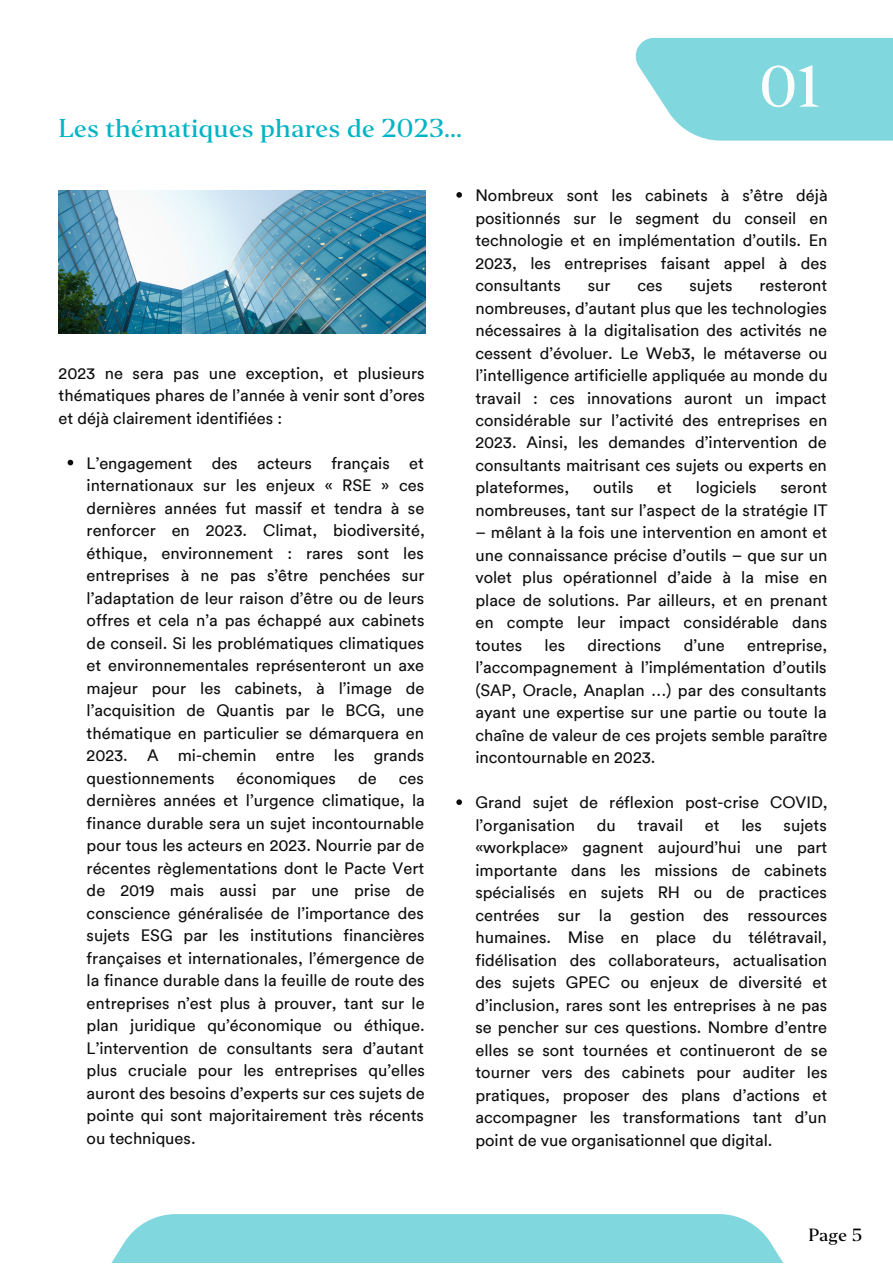
<style>
.page{position:relative;width:893px;height:1264px;background:#fff}
.page>*{position:absolute;margin:0;border:0;box-sizing:border-box;transform-origin:0 0}
.t1{font:500 54.3px "Editor";color:#fbfdfd}
.t2{font:500 24px "Editor";color:#03b4c4}
.t3{font:16.5px/22.5px "Circular";color:#0e0e0e;text-align:justify}
.t4{font:500 16.5px "Editor";color:#000}
</style>
<div class="page">
<div style="left:89px;top:1213px;width:716px;height:49px;background:#80d7de"></div>
<div style="left:634px;top:38px;width:258px;height:103px;background:#80d7de"></div>
<img style="left:59px;top:190px;width:366px;height:143px">
<svg style="left:68px;top:460px;width:5px;height:5px"></svg>
<svg style="left:456px;top:192px;width:6px;height:6px"></svg>
<svg style="left:456px;top:799px;width:6px;height:6px"></svg>
<h2 class="t2" style="left:59px;top:113px;width:405px">Les thématiques phares de 2023...</h2>
<h1 class="t1" style="left:758px;top:52px;width:62px">01</h1>
<p class="t3" style="left:59px;top:361px;width:368px">2023 ne sera pas une exception, et plusieurs thématiques phares de l’année à venir sont d’ores et déjà clairement identifiées :</p>
<p class="t3" style="left:87px;top:451px;width:340px">L’engagement des acteurs français et internationaux sur les enjeux « RSE » ces dernières années fut massif et tendra à se renforcer en 2023. Climat, biodiversité, éthique, environnement : rares sont les entreprises à ne pas s’être penchées sur l’adaptation de leur raison d’être ou de leurs offres et cela n’a pas échappé aux cabinets de conseil. Si les problématiques climatiques et environnementales représenteront un axe majeur pour les cabinets, à l’image de l’acquisition de Quantis par le BCG, une thématique en particulier se démarquera en 2023. A mi-chemin entre les grands questionnements</p>
<p class="t3" style="left:236px;top:766px;width:101px">économiques</p>
<p class="t3" style="left:358px;top:766px;width:20px">de</p>
<p class="t3" style="left:87px;top:766px;width:340px;text-indent:312px">ces dernières années et l’urgence climatique, la finance durable sera un sujet incontournable pour tous les acteurs en 2023. Nourrie par de récentes règlementations dont le Pacte Vert de 2019 mais aussi par une prise de conscience généralisée de l’importance des sujets ESG par les institutions financières françaises et internationales, l’émergence de la finance durable dans la feuille de route des entreprises n’est plus à prouver, tant sur le plan juridique qu’économique ou éthique.<br>L’intervention de consultants sera d’autant plus cruciale pour les entreprises qu’elles auront des besoins d’experts sur ces sujets de pointe qui sont majoritairement très récents ou techniques.</p>
<p class="t3" style="left:475px;top:184px;width:354px">Nombreux sont les cabinets à s’être déjà positionnés sur le segment du conseil en technologie et en implémentation d’outils. En 2023, les entreprises faisant appel à des consultants</p>
<p class="t3" style="left:587px;top:274px;width:24px">sur</p>
<p class="t3" style="left:637px;top:274px;width:27px">ces</p>
<p class="t3" style="left:689px;top:274px;width:45px">sujets</p>
<p class="t3" style="left:475px;top:274px;width:354px;text-indent:284px">resteront nombreuses, d’autant plus que les technologies nécessaires à la digitalisation des activités ne cessent d’évoluer. Le Web3, le métaverse ou l’intelligence artificielle appliquée au monde du travail : ces innovations auront un impact considérable sur l’activité des entreprises en 2023. Ainsi, les demandes d’intervention de consultants maitrisant ces sujets ou experts en plateformes,</p>
<p class="t3" style="left:593px;top:476px;width:42px">outils</p>
<p class="t3" style="left:657px;top:476px;width:16px">et</p>
<p class="t3" style="left:695px;top:476px;width:62px">logiciels</p>
<p class="t3" style="left:475px;top:476px;width:353px;text-align:right">seront<br>nombreuses, tant sur l’aspect de la stratégie IT</p>
<p class="t3" style="left:475px;top:521px;width:353px">– mêlant à la fois une intervention en amont et une connaissance précise d’outils – que sur un volet plus opérationnel d’aide à la mise en place de solutions. Par ailleurs, et en prenant en compte leur impact considérable dans toutes</p>
<p class="t3" style="left:475px;top:633px;width:353px;text-indent:272px">entreprise, l’accompagnement à l’implémentation d’outils (SAP, Oracle, Anaplan …) par des consultants ayant une expertise sur une partie ou toute la chaîne de valeur de ces projets semble paraître incontournable en 2023.</p>
<p class="t3" style="left:475px;top:791px;width:354px">Grand sujet de réflexion post-crise COVID, l’organisation</p>
<p class="t3" style="left:544px;top:633px;width:22px">les</p>
<p class="t3" style="left:587px;top:633px;width:75px">directions</p>
<p class="t3" style="left:683px;top:633px;width:42px">d’une</p>
<p class="t3" style="left:475px;top:813px;width:353px;text-indent:308px">sujets «workplace» gagnent aujourd’hui une part importante dans les missions de cabinets spécialisés en sujets RH ou de practices centrées sur la gestion des ressources humaines. Mise en place du télétravail, fidélisation des collaborateurs, actualisation des sujets GPEC ou enjeux de diversité et d’inclusion, rares sont les entreprises à ne pas se pencher sur ces questions. Nombre d’entre elles se sont tournées et continueront de se tourner vers des cabinets pour auditer les pratiques, proposer des plans d’actions et accompagner les transformations tant d’un point de vue organisationnel que digital.</p>
<p class="t3" style="left:596px;top:813px;width:21px">du</p>
<p class="t3" style="left:637px;top:813px;width:47px">travail</p>
<p class="t3" style="left:705px;top:813px;width:16px">et</p>
<p class="t3" style="left:741px;top:813px;width:22px">les</p>
<p class="t4" style="left:808px;top:1224px;width:55px">Page 5</p>
</div>
